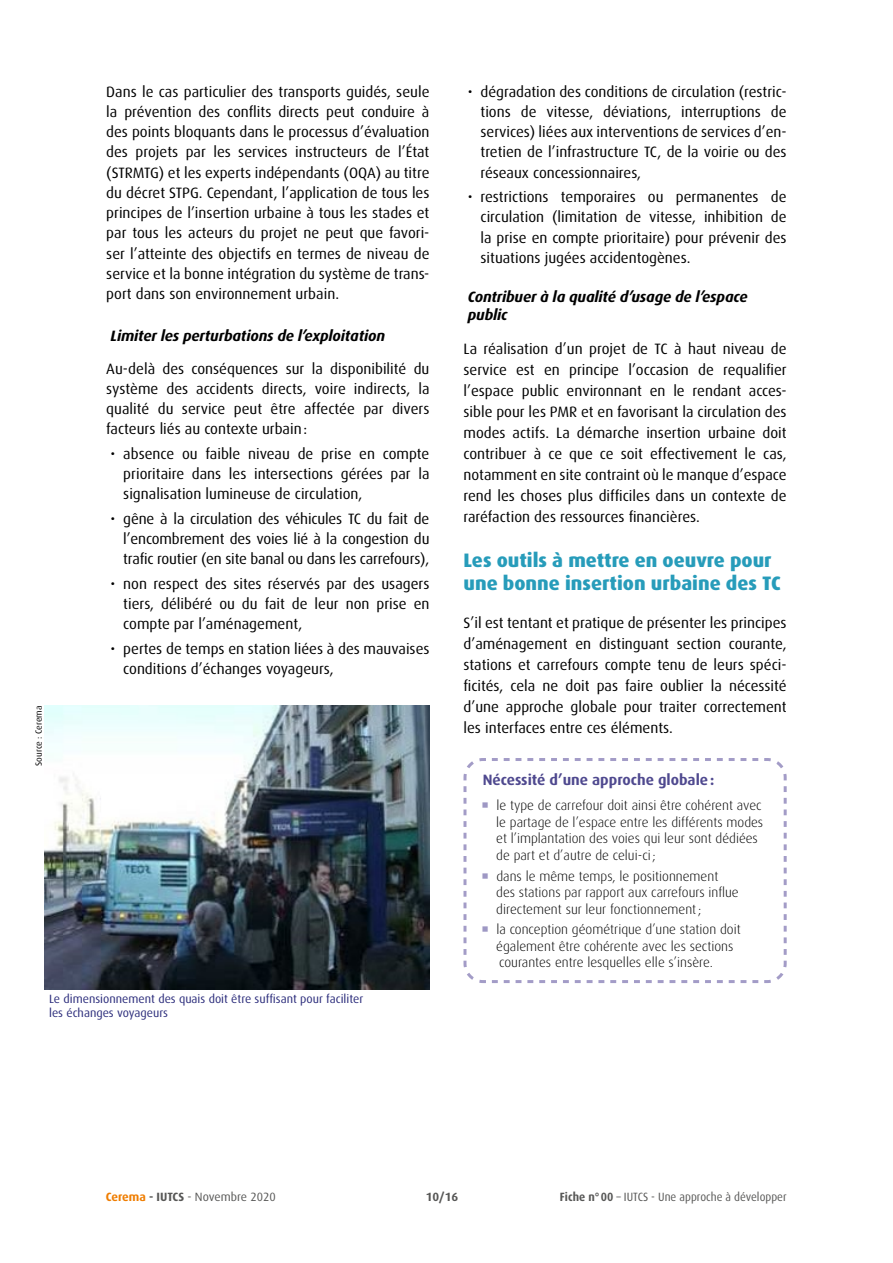
<style>
.page{position:relative;width:893px;height:1263px;background:#fff}
.page>*{position:absolute;margin:0;border:0;box-sizing:border-box;transform-origin:0 0}
.Titre_2{font:800 19.5px/23.4px "Dax OT";color:#279cba}
.corps_de_texte{font:15px/20.2px "Dax OT";color:#000;text-align:justify}
.Titre_3{font:italic 700 15px/18px "Dax OT";letter-spacing:-.01em;color:#000}
.encadre_titre{font:700 15px "Dax OT";color:#4f498f}
.t1{font:300 13.5px/16.5px "Dax OT";color:#000}
.legende{font:12px/14.4px "Dax OT";color:#2b2c7b}
.t2{font:12px "Dax OT";color:#575756;scale:.93 1}
.t3{font:12px "Dax OT";color:#575756}
.t4{font:700 12px "Dax OT";color:#575756}
.Source{font:9px "Dax OT";color:#000}
.s1{font-weight:700;color:#ef7d00}
.s2{font-weight:700}
</style>
<div class="page">
<svg style="left:463px;top:758px;width:324px;height:225px"></svg>
<img style="left:45px;top:705px;width:384px;height:284px">
<svg style="left:482px;top:803px;width:6px;height:5px"></svg>
<svg style="left:482px;top:873px;width:6px;height:5px"></svg>
<svg style="left:482px;top:927px;width:6px;height:5px"></svg>
<p class="Source" style="left:34px;top:766px;width:62px;rotate:-90deg">Source : Cerema</p>
<p class="corps_de_texte" style="left:106px;top:81px;width:325px">Dans le cas particulier des transports guidés, seule la prévention des conflits directs peut conduire à des points bloquants dans le processus d’évaluation des projets par les services instructeurs de l’État (STRMTG) et les experts indépendants (OQA) au titre du décret STPG. Cependant, l’application de tous les principes de l’insertion urbaine à tous les stades et par tous les acteurs du projet ne peut que favori&shy;ser l’atteinte des objectifs en termes de niveau de service et la bonne intégration du système de trans&shy;port dans son environnement urbain.</p>
<p class="Titre_3" style="left:111px;top:326px;width:276px">Limiter les perturbations de l’exploitation</p>
<p class="corps_de_texte" style="left:106px;top:358px;width:325px">Au-delà des conséquences sur la disponibilité du système des accidents directs, voire indirects, la qualité du service peut être affectée par divers facteurs liés au contexte urbain:</p>
<p class="corps_de_texte" style="left:123px;top:444px;width:308px;text-indent:-13px">• absence ou faible niveau de prise en compte prioritaire dans les intersections gérées par la signalisation lumineuse de circulation,</p>
<p class="corps_de_texte" style="left:123px;top:509px;width:308px;text-indent:-13px">• gêne à la circulation des véhicules TC du fait de l’encombrement des voies lié à la congestion du trafic routier (en site banal ou dans les carrefours),</p>
<p class="corps_de_texte" style="left:123px;top:574px;width:308px;text-indent:-13px">• non respect des sites réservés par des usagers tiers, délibéré ou du fait de leur non prise en compte par l’aménagement,</p>
<p class="corps_de_texte" style="left:123px;top:639px;width:308px;text-indent:-13px">• pertes de temps en station liées à des mauvaises conditions d’échanges voyageurs,</p>
<p class="legende" style="left:49px;top:992px;width:316px">Le dimensionnement des quais doit être suffisant pour faciliter les échanges voyageurs</p>
<p class="corps_de_texte" style="left:480px;top:81px;width:308px;text-indent:-13px">• dégradation des conditions de circulation (restric&shy;tions de vitesse, déviations, interruptions de services) liées aux interventions de services d’en&shy;tretien de l’infrastructure TC, de la voirie ou des réseaux concessionnaires,</p>
<p class="corps_de_texte" style="left:480px;top:187px;width:308px;text-indent:-13px">• restrictions temporaires ou permanentes de circulation (limitation de vitesse, inhibition de la prise en compte prioritaire) pour prévenir des situations jugées accidentogènes.</p>
<p class="Titre_3" style="left:468px;top:288px;width:282px">Contribuer à la qualité d’usage de l’espace public</p>
<p class="corps_de_texte" style="left:463px;top:338px;width:325px;line-height:21px">La réalisation d’un projet de TC à haut niveau de service est en principe l’occasion de requalifier l’espace public environnant en le rendant acces&shy;sible pour les PMR et en favorisant la circulation des modes actifs. La démarche insertion urbaine doit contribuer à ce que ce soit effectivement le cas, notamment en site contraint où le manque d’espace rend les choses plus difficiles dans un contexte de raréfaction des ressources financières.</p>
<p class="Titre_2" style="left:463px;top:548px;width:319px">Les outils à mettre en oeuvre pour une bonne insertion urbaine des TC</p>
<p class="corps_de_texte" style="left:463px;top:612px;width:325px;line-height:21px">S’il est tentant et pratique de présenter les principes d’aménagement en distinguant section courante, stations et carrefours compte tenu de leurs spéci&shy;ficités, cela ne doit pas faire oublier la nécessité d’une approche globale pour traiter correctement les interfaces entre ces éléments.</p>
<p class="encadre_titre" style="left:483px;top:772px;width:233px">Nécessité d’une approche globale:</p>
<p class="t1" style="left:496px;top:797px;width:268px">le type de carrefour doit ainsi être cohérent avec le partage de l’espace entre les différents modes et l’implantation des voies qui leur sont dédiées de part et d’autre de celui-ci ;</p>
<p class="t1" style="left:496px;top:868px;width:244px">dans le même temps, le positionnement des stations par rapport aux carrefours influe directement sur leur fonctionnement;</p>
<p class="t1" style="left:496px;top:921px;width:246px">la conception géométrique d’une station doit également être cohérente avec les sections courantes entre lesquelles elle s’insère.</p>
<p class="t3" style="left:106px;top:1190px;width:171px"><span class="s1">Cerema</span> <span class="s2">- IUTCS</span> - Novembre 2020</p>
<p class="t4" style="left:426px;top:1190px;width:34px">10/16</p>
<p class="t2" style="left:560px;top:1190px;width:245px"><span class="s2">Fiche n°00</span> – IUTCS - Une approche à développer</p>
</div>
